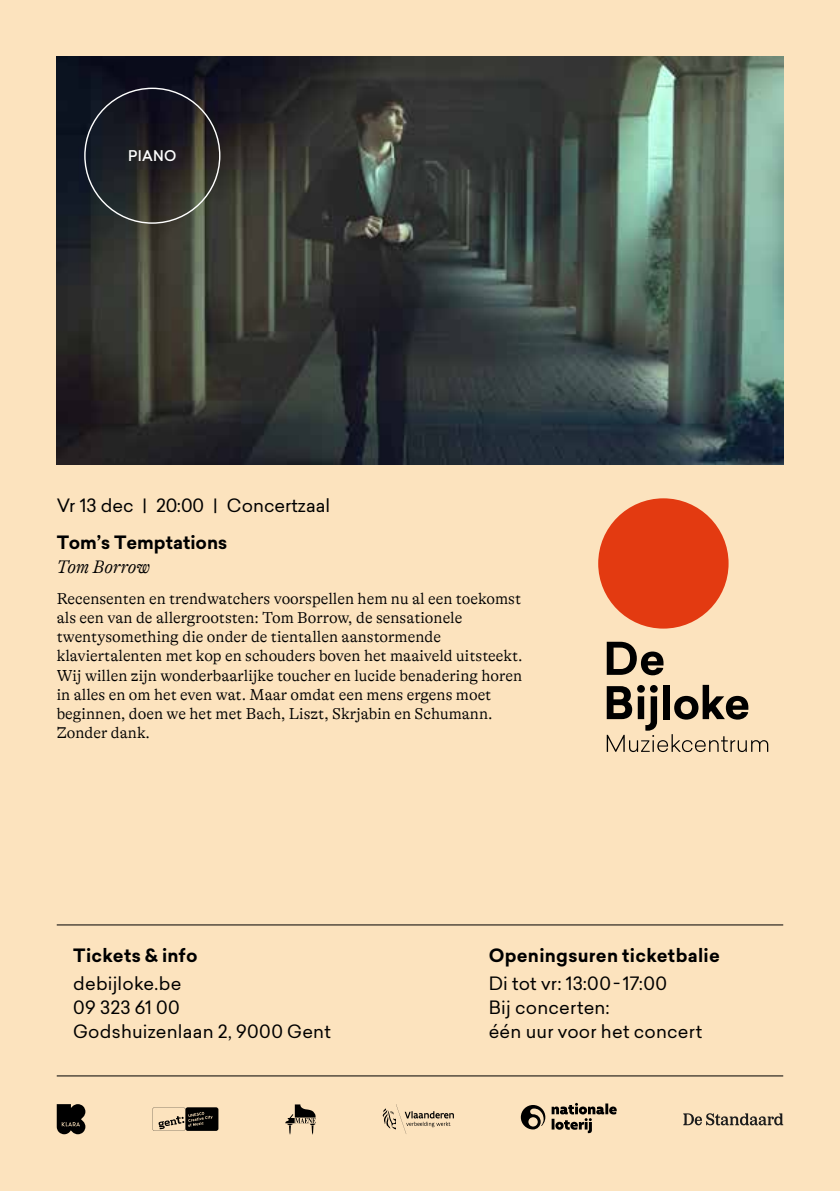
<style>
.page{position:relative;width:840px;height:1191px;background:#fff}
.page>*{position:absolute;margin:0;border:0;box-sizing:border-box;transform-origin:0 0}
.t1{font:18px/24px "Sailec";letter-spacing:.01em;color:#000}
.t2{font:700 18px "Sailec";letter-spacing:.015em;color:#000}
.t3{font:italic 300 18px "GT Alpina";letter-spacing:-.005em;color:#000}
.t4{font:300 16px/19.2px "GT Alpina";color:#000}
.t5{font:500 14.2px "Sailec";letter-spacing:.02em;color:#fff}
</style>
<div class="page">
<div style="left:0;top:0;width:839px;height:1191px;background:#fce3be"></div>
<img style="left:57px;top:57px;width:725px;height:407px">
<div style="left:598px;top:498px;width:130px;height:130px;background:#e33a11;border-radius:50%"></div>
<svg style="left:606px;top:642px;width:57px;height:33px"></svg>
<svg style="left:606px;top:685px;width:161px;height:67px"></svg>
<hr style="left:57px;top:1075px;width:725px;height:1px;background:#000">
<hr style="left:57px;top:924px;width:725px;height:1px;background:#000">
<svg style="left:382px;top:1104px;width:71px;height:30px"></svg>
<svg style="left:152px;top:1107px;width:66px;height:24px"></svg>
<svg style="left:57px;top:1104px;width:28px;height:30px"></svg>
<svg style="left:285px;top:1104px;width:30px;height:30px"></svg>
<svg style="left:551px;top:1102px;width:65px;height:31px"></svg>
<svg style="left:520px;top:1105px;width:25px;height:24px"></svg>
<svg style="left:683px;top:1113px;width:99px;height:12px"></svg>
<p class="t5" style="left:128px;top:146px;width:50px">PIANO</p>
<p class="t1" style="left:57px;top:493px;width:275px">Vr 13 dec | 20:00 | Concertzaal</p>
<p class="t2" style="left:57px;top:530px;width:172px">Tom’s Temptations</p>
<p class="t3" style="left:57px;top:557px;width:95px">Tom Borrow</p>
<p class="t4" style="left:57px;top:589px;width:467px">Recensenten en trendwatchers voorspellen hem nu al een toekomst als een van de allergrootsten: Tom Borrow, de sensationele twentysomething die onder de tientallen aanstormende klaviertalenten met kop en schouders boven het maaiveld uitsteekt.<br>Wij willen zijn wonderbaarlijke toucher en lucide benadering horen in alles en om het even wat. Maar omdat een mens ergens moet beginnen, doen we het met Bach, Liszt, Skrjabin en Schumann.<br>Zonder dank.</p>
<p class="t2" style="left:73px;top:942px;width:126px">Tickets &amp; info</p>
<p class="t1" style="left:73px;top:971px;width:259px">debijloke.be<br>09 323 61 00<br>Godshuizenlaan 2, 9000 Gent</p>
<p class="t2" style="left:488px;top:942px;width:232px">Openingsuren ticketbalie</p>
<p class="t1" style="left:488px;top:971px;width:215px">Di tot vr: 13:00-17:00<br>Bij concerten:<br>één uur voor het concert</p>
</div>
